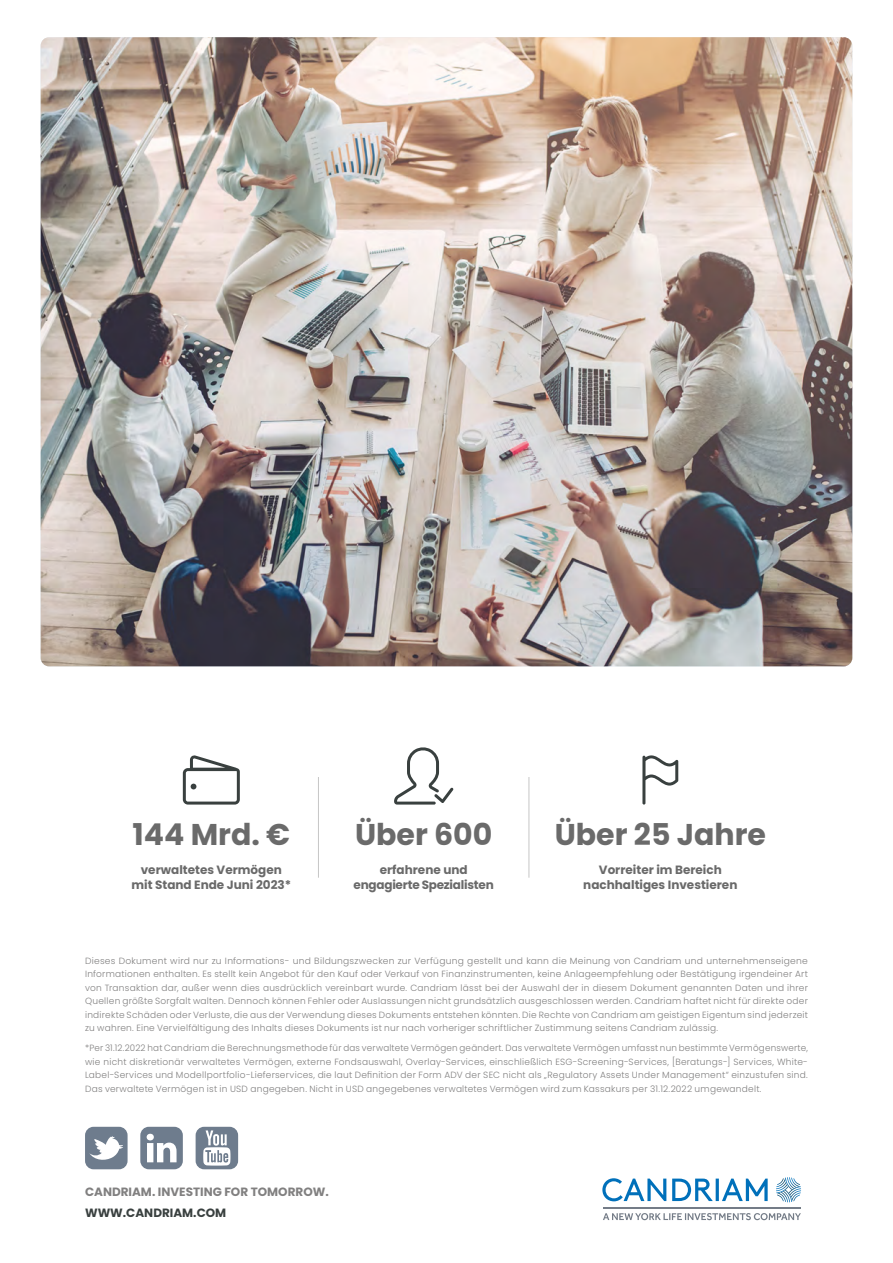
<style>
.page{position:relative;width:893px;height:1263px;background:#fff}
.page>*{position:absolute;margin:0;border:0;box-sizing:border-box;transform-origin:0 0}
.t1{font:700 30px "Poppins";color:#6a6a6a}
.t2{font:700 12px/15px "Poppins";color:#6a6a6a;text-align:center}
.t3{font:700 12px/15px "Poppins";letter-spacing:-.02em;color:#6a6a6a;text-align:center}
.t4{font:700 12px "Poppins";color:#818080}
.t5{font:700 12px "Poppins";color:#39403f}
.t6{font:300 9px/13.5px "Poppins";letter-spacing:.025em;color:#818080;text-align:justify}
</style>
<div class="page">
<img style="left:41px;top:37px;width:811px;height:629px">
<svg style="left:776px;top:1177px;width:25px;height:25px"></svg>
<svg style="left:603px;top:1213px;width:198px;height:7px"></svg>
<hr style="left:603px;top:1207px;width:198px;height:1px;background:#747c87">
<svg style="left:602px;top:1178px;width:166px;height:23px"></svg>
<div style="left:140px;top:1127px;width:43px;height:42px;background:#6e7c8d;border-radius:9px"></div>
<svg style="left:147px;top:1134px;width:30px;height:28px"></svg>
<div style="left:196px;top:1127px;width:42px;height:42px;background:#6e7c8d;border-radius:9px"></div>
<svg style="left:203px;top:1130px;width:27px;height:35px"></svg>
<div style="left:85px;top:1127px;width:43px;height:42px;background:#6e7c8d;border-radius:9px"></div>
<svg style="left:89px;top:1136px;width:34px;height:24px"></svg>
<hr style="left:318px;top:777px;width:1px;height:101px;background:#c6c6c6">
<hr style="left:529px;top:777px;width:1px;height:101px;background:#c6c6c6">
<svg style="left:394px;top:747px;width:59px;height:57px"></svg>
<svg style="left:183px;top:755px;width:57px;height:49px"></svg>
<svg style="left:642px;top:755px;width:36px;height:49px"></svg>
<h1 class="t1" style="left:133px;top:817px;width:159px">144 Mrd. €</h1>
<h2 class="t2" style="left:131px;top:862px;width:161px">verwaltetes Vermögen mit Stand Ende Juni 2023*</h2>
<h1 class="t1" style="left:355px;top:817px;width:139px">Über 600</h1>
<h2 class="t3" style="left:354px;top:862px;width:142px">erfahrene und engagierte Spezialisten</h2>
<h1 class="t1" style="left:555px;top:817px;width:213px">Über 25 Jahre</h1>
<h2 class="t2" style="left:583px;top:862px;width:156px">Vorreiter im Bereich nachhaltiges Investieren</h2>
<p class="t6" style="left:85px;top:954px;width:724px">Dieses Dokument wird nur zu Informations- und Bildungszwecken zur Verfügung gestellt und kann die Meinung von Candriam und unternehmenseigene Informationen enthalten. Es stellt kein Angebot für den Kauf oder Verkauf von Finanzinstrumenten, keine Anlageempfehlung oder Bestätigung irgendeiner Art von Transaktion dar, außer wenn dies ausdrücklich vereinbart wurde. Candriam lässt bei der Auswahl der in diesem Dokument genannten Daten und ihrer Quellen größte Sorgfalt walten. Dennoch können Fehler oder Auslassungen nicht grundsätzlich ausgeschlossen werden. Candriam haftet nicht für direkte oder indirekte Schäden oder Verluste, die aus der Verwendung dieses Dokuments entstehen könnten. Die Rechte von Candriam am geistigen Eigentum sind jederzeit zu wahren. Eine Vervielfältigung des Inhalts dieses Dokuments ist nur nach vorheriger schriftlicher Zustimmung seitens Candriam zulässig.</p>
<p class="t6" style="left:85px;top:1041px;width:724px">*Per 31.12.2022 hat Candriam die Berechnungsmethode für das verwaltete Vermögen geändert. Das verwaltete Vermögen umfasst nun bestimmte Vermögenswerte, wie nicht diskretionär verwaltetes Vermögen, externe Fondsauswahl, Overlay-Services, einschließlich ESG-Screening-Services, [Beratungs-] Services, White-Label-Services und Modellportfolio-Lieferservices, die laut Definition der Form ADV der SEC nicht als „Regulatory Assets Under Management“ einzustufen sind.<br>Das verwaltete Vermögen ist in USD angegeben. Nicht in USD angegebenes verwaltetes Vermögen wird zum Kassakurs per 31.12.2022 umgewandelt.</p>
<h2 class="t4" style="left:85px;top:1185px;width:245px">CANDRIAM. INVESTING FOR TOMORROW.</h2>
<h2 class="t5" style="left:85px;top:1206px;width:143px">WWW.CANDRIAM.COM</h2>
</div>
